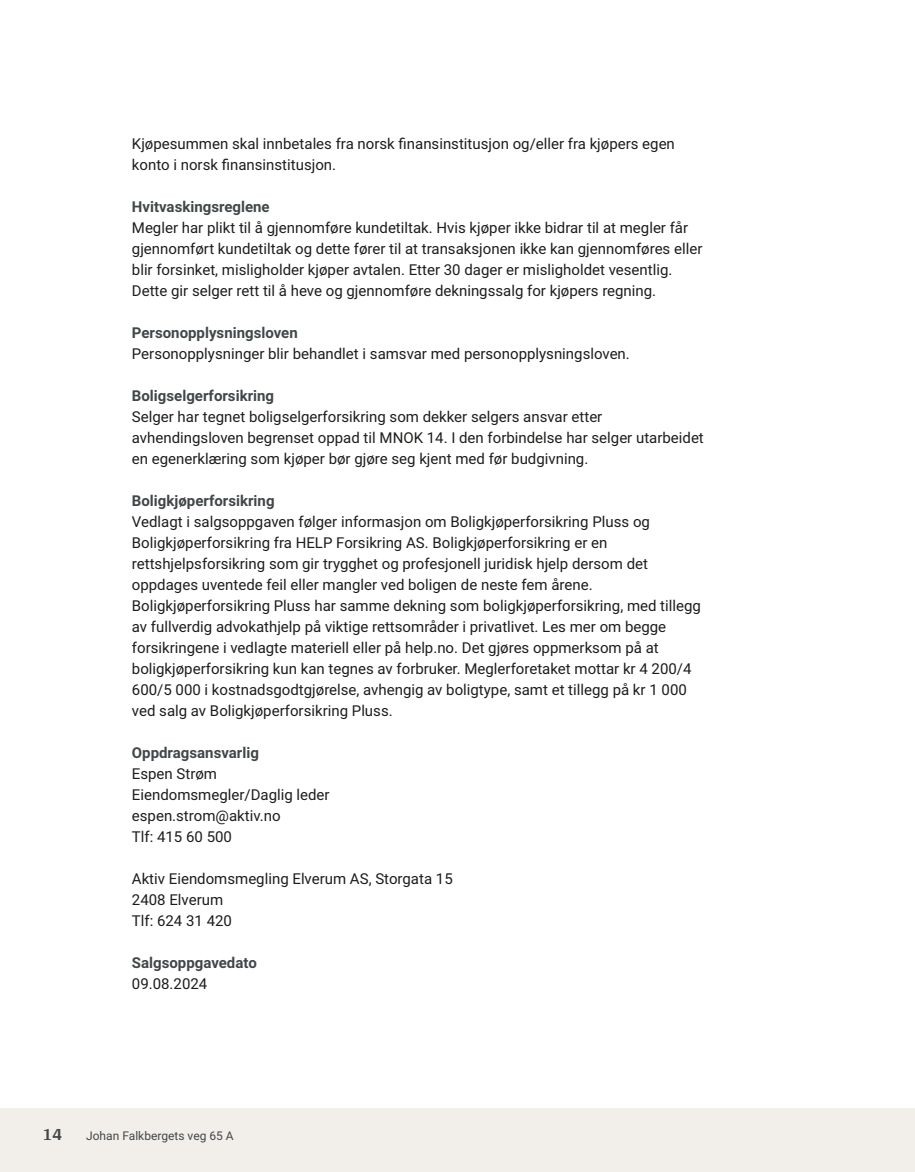
<style>
.page{position:relative;width:915px;height:1172px;background:#fff}
.page>*{position:absolute;margin:0;border:0;box-sizing:border-box;transform-origin:0 0}
.t1{font:700 18px "Arya";color:#414749}
.t2{font:15px/21px "Roboto Vitec";color:#1d1d1b}
.t3{font:700 15px "Roboto Vitec";color:#414749}
.t4{font:12px "Roboto Vitec";color:#414749}
</style>
<div class="page">
<div style="left:0;top:1108px;width:914px;height:64px;background:#f2eeea"></div>
<p class="t2" style="left:132px;top:132px;width:544px">Kjøpesummen skal innbetales fra norsk finansinstitusjon og/eller fra kjøpers egen konto i norsk finansinstitusjon.</p>
<p class="t3" style="left:132px;top:196px;width:139px">Hvitvaskingsreglene</p>
<p class="t2" style="left:132px;top:216px;width:571px">Megler har plikt til å gjennomføre kundetiltak. Hvis kjøper ikke bidrar til at megler får gjennomført kundetiltak og dette fører til at transaksjonen ikke kan gjennomføres eller blir forsinket, misligholder kjøper avtalen. Etter 30 dager er misligholdet vesentlig.<br>Dette gir selger rett til å heve og gjennomføre dekningssalg for kjøpers regning.</p>
<p class="t3" style="left:132px;top:322px;width:167px">Personopplysningsloven</p>
<p class="t2" style="left:132px;top:342px;width:499px">Personopplysninger blir behandlet i samsvar med personopplysningsloven.</p>
<p class="t3" style="left:132px;top:385px;width:144px">Boligselgerforsikring</p>
<p class="t2" style="left:132px;top:405px;width:573px">Selger har tegnet boligselgerforsikring som dekker selgers ansvar etter avhendingsloven begrenset oppad til MNOK 14. I den forbindelse har selger utarbeidet en egenerklæring som kjøper bør gjøre seg kjent med før budgivning.</p>
<p class="t3" style="left:132px;top:490px;width:144px">Boligkjøperforsikring</p>
<p class="t2" style="left:132px;top:510px;width:570px">Vedlagt i salgsoppgaven følger informasjon om Boligkjøperforsikring Pluss og Boligkjøperforsikring fra HELP Forsikring AS. Boligkjøperforsikring er en rettshjelpsforsikring som gir trygghet og profesjonell juridisk hjelp dersom det oppdages uventede feil eller mangler ved boligen de neste fem årene.<br>Boligkjøperforsikring Pluss har samme dekning som boligkjøperforsikring, med tillegg av fullverdig advokathjelp på viktige rettsområder i privatlivet. Les mer om begge forsikringene i vedlagte materiell eller på help.no. Det gjøres oppmerksom på at boligkjøperforsikring kun kan tegnes av forbruker. Meglerforetaket mottar kr 4 200/4<br>600/5 000 i kostnadsgodtgjørelse, avhengig av boligtype, samt et tillegg på kr 1 000 ved salg av Boligkjøperforsikring Pluss.</p>
<p class="t3" style="left:132px;top:742px;width:128px">Oppdragsansvarlig</p>
<p class="t2" style="left:132px;top:762px;width:199px">Espen Strøm<br>Eiendomsmegler/Daglig leder espen.strom@aktiv.no<br>Tlf: 415 60 500</p>
<p class="t2" style="left:132px;top:867px;width:322px">Aktiv Eiendomsmegling Elverum AS, Storgata 15<br>2408 Elverum<br>Tlf: 624 31 420</p>
<p class="t3" style="left:132px;top:952px;width:126px">Salgsoppgavedato</p>
<p class="t2" style="left:132px;top:972px;width:77px">09.08.2024</p>
<p class="t1" style="left:43px;top:1123px;width:21px">14</p>
<p class="t4" style="left:86px;top:1127px;width:149px">Johan Falkbergets veg 65 A</p>
</div>
